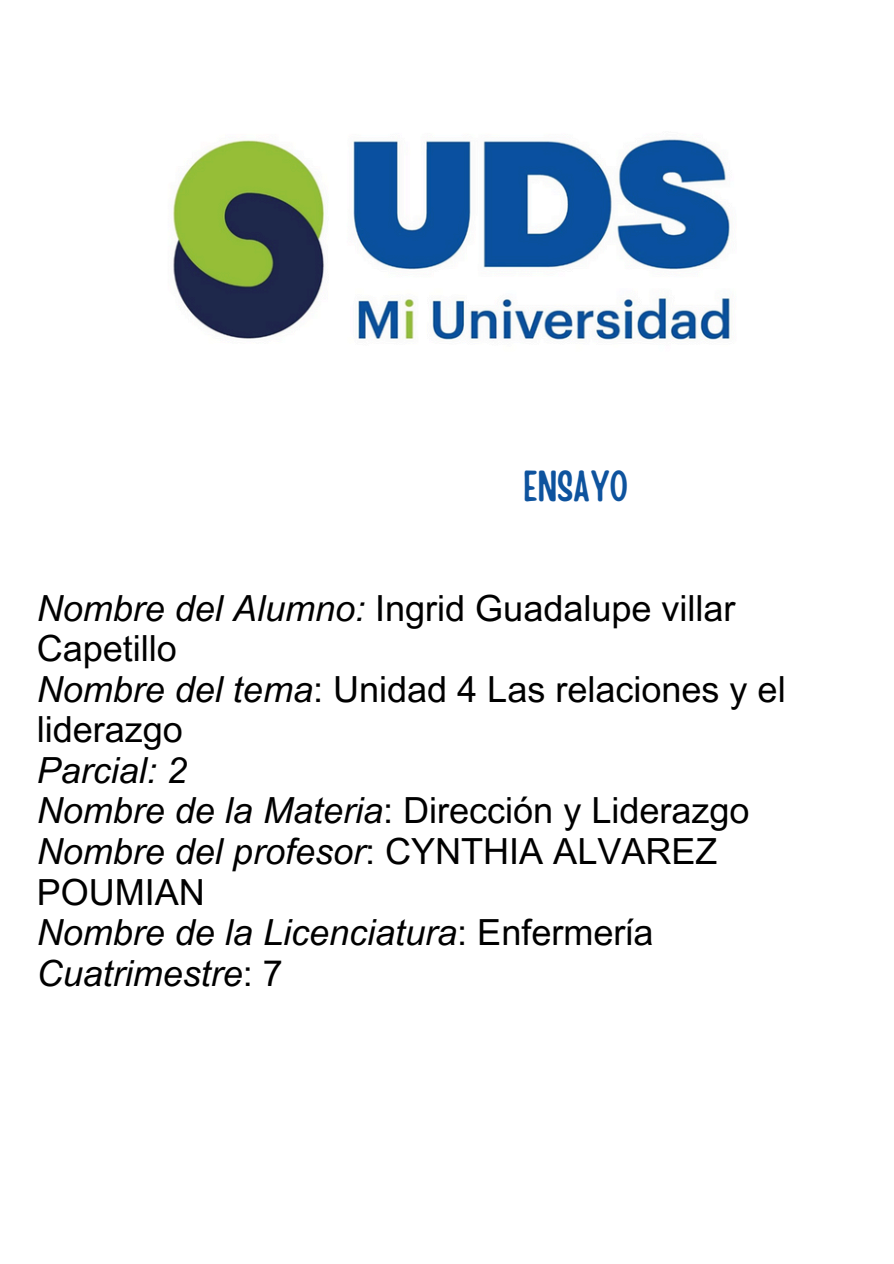
<style>
.page{position:relative;width:894px;height:1264px;background:#fff}
.page>*{position:absolute;margin:0;border:0;box-sizing:border-box;transform-origin:0 0}
.t1{font:43.05px "Handy Casual Condensed";color:#0e539e}
.t2{font:36px/40.5px "Arial MT Pro";color:#000}
.t3{font:italic 36px "Arial MT Pro";color:#000}
.s1{font-style:italic}
.s2{font-style:normal}
</style>
<div class="page">
<img style="left:173px;top:139px;width:557px;height:201px">
<p class="t1" style="left:523px;top:458px;width:106px">ENSAYO</p>
<p class="t2" style="left:37px;top:592px;width:700px"><span class="s1">Nombre del Alumno:</span> Ingrid Guadalupe villar<br>Capetillo</p>
<h1 class="t2" style="left:37px;top:673px;width:750px"><span class="s1">Nombre del tema</span>: Unidad 4 Las relaciones y el liderazgo</h1>
<p class="t3" style="left:37px;top:756px;width:152px">Parcial: 2</p>
<p class="t2" style="left:37px;top:795px;width:714px"><span class="s1">Nombre de la Materia</span>: Dirección y Liderazgo</p>
<p class="t2" style="left:37px;top:835px;width:682px"><span class="s1">Nombre del profesor</span>: CYNTHIA ALVAREZ<br>POUMIAN</p>
<p class="t3" style="left:37px;top:918px;width:618px">Nombre de la Licenciatura<span class="s2">: Enfermería</span></p>
<p class="t3" style="left:37px;top:959px;width:248px">Cuatrimestre<span class="s2">: 7</span></p>
</div>
